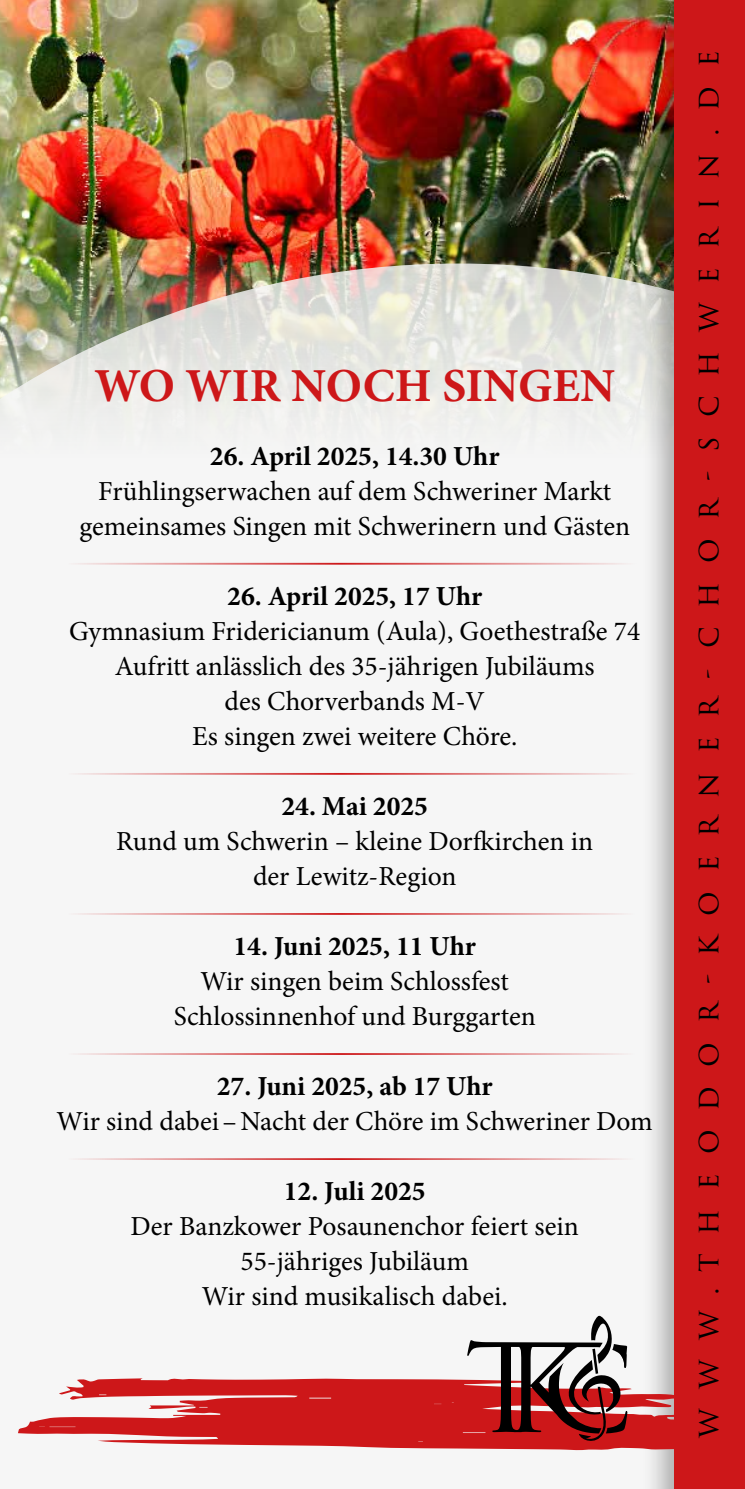
<style>
.page{position:relative;width:745px;height:1489px;background:#fff}
.page>*{position:absolute;margin:0;border:0;box-sizing:border-box;transform-origin:0 0}
.t1{font:700 47.25px "Minion Pro";color:#cd1719}
.t2{font:30.5px "Trajan Pro 3";letter-spacing:.615em;color:#000}
.t3{font:27.5px/35px "Minion Pro";color:#000;text-align:center}
.t4{font:700 27.5px "Minion Pro";color:#000}
</style>
<div class="page">
<img style="left:0;top:0;width:640px;height:263px">
<div style="left:17px;top:562px;width:616px;height:889px;background:#f6f6f6"></div>
<img style="left:0;top:263px;width:640px;height:191px">
<div style="left:640px;top:0;width:104px;height:1488px;background:#000;opacity:.3"></div>
<div style="left:673px;top:0;width:71px;height:1488px;background:#cd1719"></div>
<svg style="left:18px;top:1376px;width:656px;height:74px;fill:#cd1719"></svg>
<svg style="left:467px;top:1315px;width:163px;height:129px"></svg>
<hr style="left:68px;top:563px;width:573px;height:1px;background:#cd1719">
<hr style="left:68px;top:773px;width:573px;height:1px;background:#cd1719">
<hr style="left:68px;top:913px;width:573px;height:1px;background:#cd1719">
<hr style="left:68px;top:1053px;width:573px;height:1px;background:#cd1719">
<hr style="left:68px;top:1158px;width:573px;height:1px;background:#cd1719">
<h1 class="t1" style="left:94px;top:353px;width:522px">WO WIR NOCH SINGEN</h1>
<p class="t4" style="left:210px;top:437px;width:291px">26. April 2025, 14.30 Uhr</p>
<p class="t3" style="left:79px;top:474px;width:552px">Frühlingserwachen auf dem Schweriner Markt gemeinsames Singen mit Schwerinern und Gästen</p>
<p class="t4" style="left:227px;top:577px;width:256px">26. April 2025, 17 Uhr</p>
<p class="t3" style="left:69px;top:614px;width:572px">Gymnasium Fridericianum (Aula), Goethestraße 74<br>Aufritt anlässlich des 35-jährigen Jubiläums<br>des Chorverbands M-V<br>Es singen zwei weitere Chöre.</p>
<p class="t4" style="left:281px;top:787px;width:148px">24. Mai 2025</p>
<p class="t3" style="left:116px;top:824px;width:478px">Rund um Schwerin – kleine Dorfkirchen in der Lewitz-Region</p>
<p class="t4" style="left:233px;top:927px;width:244px">14. Juni 2025, 11 Uhr</p>
<p class="t3" style="left:174px;top:964px;width:363px">Wir singen beim Schlossfest<br>Schlossinnenhof und Burggarten</p>
<p class="t4" style="left:217px;top:1067px;width:277px">27. Juni 2025, ab 17 Uhr</p>
<p class="t3" style="left:57px;top:1104px;width:597px">Wir sind dabei–Nacht der Chöre im Schweriner Dom</p>
<p class="t4" style="left:283px;top:1172px;width:143px">12. Juli 2025</p>
<p class="t3" style="left:130px;top:1209px;width:449px">Der Banzkower Posaunenchor feiert sein<br>55-jähriges Jubiläum<br>Wir sind musikalisch dabei.</p>
<p class="t2" style="left:686px;top:1437px;width:1388px;rotate:-90deg">www.theodor-koerner-chor-schwerin.de</p>
</div>
